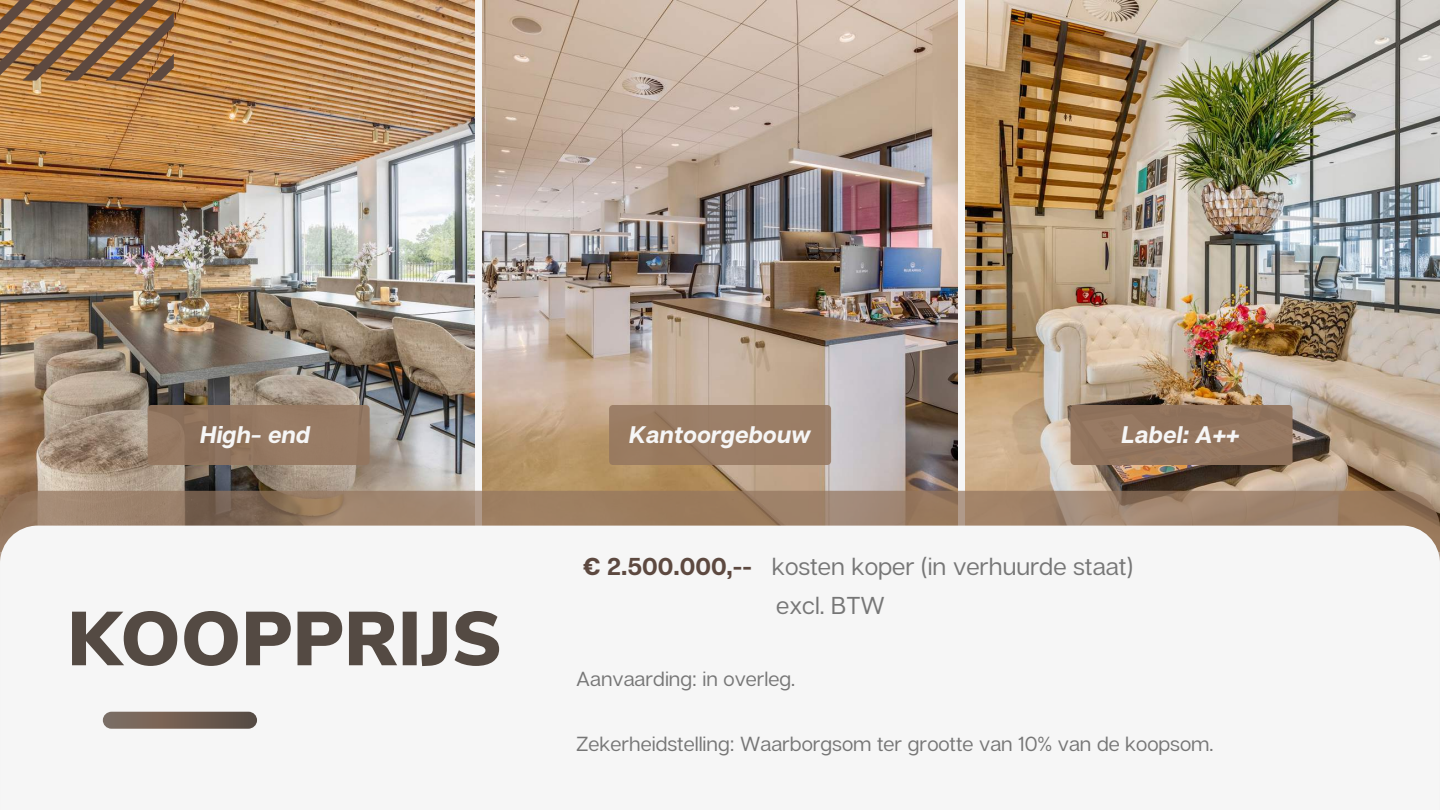
<style>
.page{position:relative;width:1440px;height:810px;background:#fff}
.page>*{position:absolute;margin:0;border:0;box-sizing:border-box;transform-origin:0 0}
.t1{font:900 76px "Nunito Sans";color:#544a43}
.t2{font:24.4px/38.5px "Articulat CF";color:#767676}
.t3{font:italic 700 24px "Articulat CF";color:#f6f6f6}
.t4{font:20.4px "Articulat CF";color:#767676}
.s1{font-weight:700;color:#5d4940}
</style>
<div class="page">
<img style="left:0;top:0;width:475px;height:491px">
<img style="left:482px;top:0;width:476px;height:491px">
<img style="left:965px;top:0;width:475px;height:491px">
<svg style="left:0;top:491px;width:1440px;height:35px;background:#9b8068"></svg>
<svg style="left:103px;top:712px;width:154px;height:17px;background:#736359"></svg>
<svg style="left:0;top:0;width:174px;height:81px;background:#9c7044"></svg>
<div style="left:609px;top:405px;width:222px;height:60px;background:#9b7e66;border-radius:4px"></div>
<div style="left:1071px;top:405px;width:222px;height:60px;background:#94765f;border-radius:4px"></div>
<div style="left:148px;top:405px;width:222px;height:60px;background:#94765f;border-radius:4px"></div>
<p class="t3" style="left:200px;top:420px;width:112px">High- end</p>
<p class="t3" style="left:629px;top:420px;width:183px">Kantoorgebouw</p>
<p class="t3" style="left:1121px;top:420px;width:120px">Label: A++</p>
<h1 class="t1" style="left:67px;top:588px;width:437px">KOOPPRIJS</h1>
<p class="t2" style="left:776px;top:547px;width:358px;text-indent:-193px"><span class="s1">€ 2.500.000,--</span> kosten koper (in verhuurde staat) excl. BTW</p>
<p class="t4" style="left:576px;top:666px;width:220px">Aanvaarding: in overleg.</p>
<p class="t4" style="left:576px;top:731px;width:639px">Zekerheidstelling: Waarborgsom ter grootte van 10% van de koopsom.</p>
</div>
